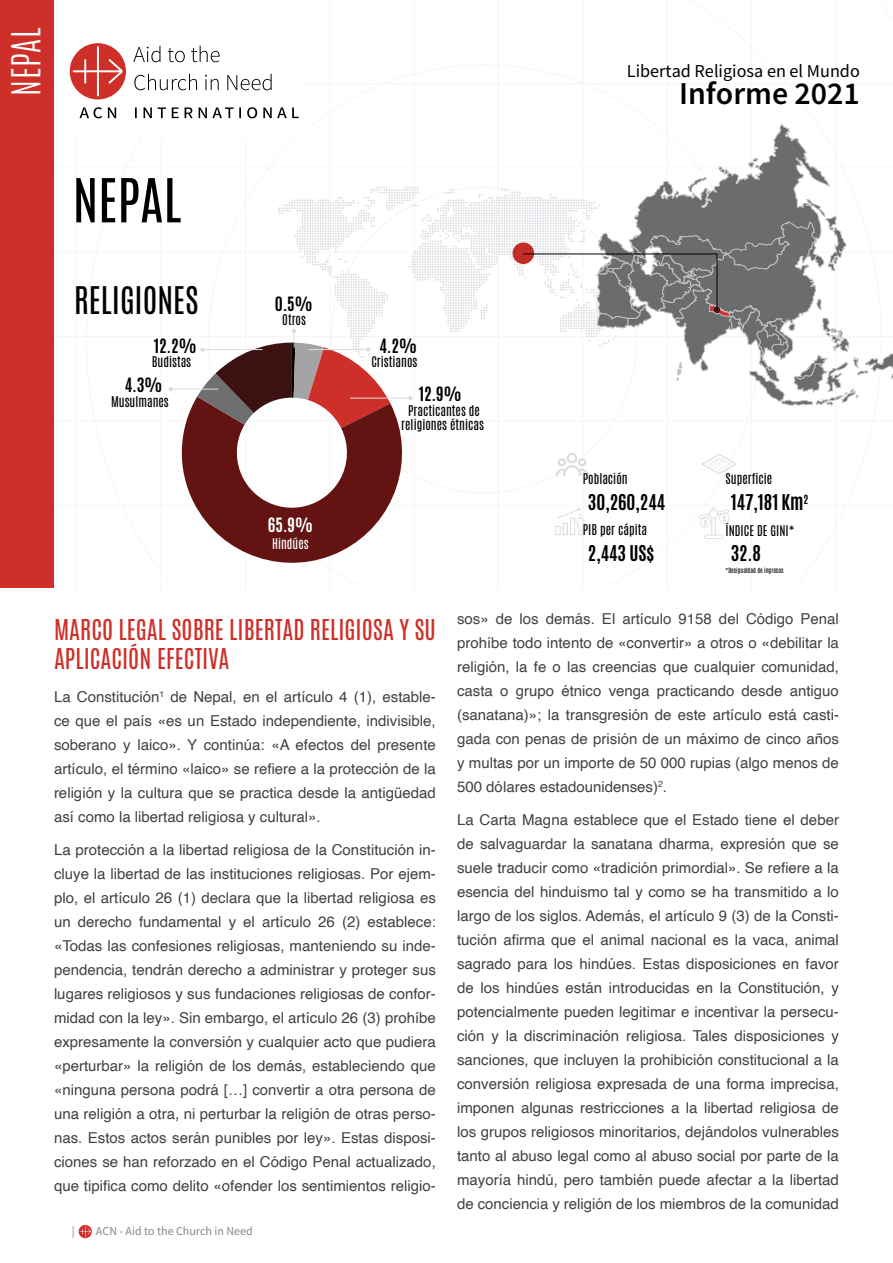
<style>
.page{position:relative;width:893px;height:1263px;background:#fff}
.page>*{position:absolute;margin:0;border:0;box-sizing:border-box;transform-origin:0 0}
.t1{font:51.45px "Antonio";color:#000}
.t2{font:300 33.3px "Antonio";letter-spacing:.025em;color:#fff}
.t3{font:600 31.8px "Source Sans Pro";color:#000}
.t4{font:31.8px "Antonio";color:#000}
.t5{font:24px/28.8px "Antonio";color:#ce3029}
.t6{font:700 18.15px "Antonio";color:#000}
.t7{font:18.15px "Source Sans Pro";color:#000}
.t8{font:700 16.5px "Antonio";color:#000}
.t9{font:700 16.5px "Antonio";color:#fff}
.t10{font:15px/24px "Helvetica";color:#3d4340;text-align:justify}
.t11{font:12.45px/14.9px "Antonio";color:#000;text-align:center}
.t12{font:12.45px "Antonio";color:#fff}
.t13{font:12px "Source Sans Pro";color:#878787}
.t14{font:6px "Antonio";color:#000}
</style>
<div class="page">
<svg style="left:79px;top:1225px;width:12px;height:12px"></svg>
<hr style="left:77px;top:0;width:1px;height:590px;background:#ededed">
<hr style="left:161px;top:0;width:1px;height:590px;background:#ededed">
<hr style="left:245px;top:0;width:1px;height:590px;background:#ededed">
<hr style="left:329px;top:0;width:1px;height:590px;background:#ededed">
<hr style="left:414px;top:0;width:1px;height:590px;background:#ededed">
<hr style="left:498px;top:0;width:1px;height:590px;background:#ededed">
<hr style="left:582px;top:0;width:1px;height:590px;background:#ededed">
<hr style="left:667px;top:0;width:1px;height:590px;background:#ededed">
<hr style="left:751px;top:0;width:1px;height:590px;background:#ededed">
<hr style="left:835px;top:0;width:1px;height:590px;background:#ededed">
<hr style="left:12px;top:83px;width:881px;height:1px;background:#ededed">
<hr style="left:12px;top:168px;width:881px;height:1px;background:#ededed">
<hr style="left:12px;top:252px;width:881px;height:1px;background:#ededed">
<hr style="left:12px;top:336px;width:881px;height:1px;background:#ededed">
<hr style="left:12px;top:421px;width:881px;height:1px;background:#ededed">
<hr style="left:12px;top:505px;width:881px;height:1px;background:#ededed">
<div style="left:0;top:0;width:54px;height:587px;background:#ce3029"></div>
<div style="left:55px;top:0;width:249px;height:137px;background:#fff"></div>
<svg style="left:133px;top:46px;width:166px;height:72px"></svg>
<svg style="left:80px;top:107px;width:36px;height:11px"></svg>
<div style="left:70px;top:43px;width:56px;height:56px;background:#ce3029;border-radius:50%"></div>
<svg style="left:73px;top:46px;width:50px;height:50px"></svg>
<svg style="left:169px;top:124px;width:724px;height:454px"></svg>
<h2 class="t2" style="left:2px;top:96px;width:70px;rotate:-90deg">NEPAL</h2>
<p class="t7" style="left:627px;top:60px;width:234px">Libertad Religiosa en el Mundo</p>
<h3 class="t3" style="left:679px;top:73px;width:182px">Informe 2021</h3>
<h1 class="t1" style="left:73px;top:163px;width:110px">NEPAL</h1>
<h3 class="t4" style="left:74px;top:277px;width:126px">RELIGIONES</h3>
<p class="t8" style="left:154px;top:333px;width:44px">12.2%</p>
<p class="t11" style="left:152px;top:354px;width:41px">Budistas</p>
<p class="t8" style="left:125px;top:373px;width:39px">4.3%</p>
<p class="t11" style="left:111px;top:394px;width:59px">Musulmanes</p>
<p class="t8" style="left:275px;top:291px;width:39px">0.5%</p>
<p class="t11" style="left:282px;top:312px;width:25px">Otros</p>
<p class="t9" style="left:268px;top:512px;width:47px">65.9%</p>
<p class="t12" style="left:272px;top:534px;width:38px">Hindúes</p>
<p class="t8" style="left:379px;top:333px;width:39px">4.2%</p>
<p class="t11" style="left:371px;top:354px;width:47px">Cristianos</p>
<p class="t8" style="left:419px;top:382px;width:44px">12.9%</p>
<p class="t11" style="left:401px;top:403px;width:84px">Practicantes de religiones étnicas</p>
<p class="t11" style="left:583px;top:472px;width:46px">Población</p>
<p class="t6" style="left:588px;top:488px;width:79px">30,260,244</p>
<p class="t11" style="left:583px;top:522px;width:66px">PIB per cápita</p>
<p class="t6" style="left:588px;top:539px;width:68px">2,443 US$</p>
<p class="t11" style="left:726px;top:472px;width:48px">Superficie</p>
<p class="t6" style="left:731px;top:488px;width:79px">147,181 Km<sup>2</sup></p>
<p class="t11" style="left:726px;top:523px;width:70px">ÍNDICE DE GINI*</p>
<p class="t14" style="left:726px;top:565px;width:59px">*Desigualdad de ingresos</p>
<p class="t6" style="left:731px;top:540px;width:32px">32.8</p>
<h3 class="t5" style="left:54px;top:615px;width:383px">MARCO LEGAL SOBRE LIBERTAD RELIGIOSA Y SU<br>APLICACIÓN EFECTIVA</h3>
<p class="t10" style="left:54px;top:685px;width:383px">La Constitución<sup>1</sup> de Nepal, en el artículo 4 (1), estable&shy;ce que el país «es un Estado independiente, indivisible, soberano y laico». Y continúa: «A efectos del presente artículo, el término «laico» se refiere a la protección de la religión y la cultura que se practica desde la antigüedad así como la libertad religiosa y cultural».</p>
<p class="t10" style="left:54px;top:838px;width:383px">La protección a la libertad religiosa de la Constitución in&shy;cluye la libertad de las instituciones religiosas. Por ejem&shy;plo, el artículo 26 (1) declara que la libertad religiosa es un derecho fundamental y el artículo 26 (2) establece: «Todas las confesiones religiosas, manteniendo su inde&shy;pendencia, tendrán derecho a administrar y proteger sus lugares religiosos y sus fundaciones religiosas de confor&shy;midad con la ley». Sin embargo, el artículo 26 (3) prohíbe expresamente la conversión y cualquier acto que pudiera «perturbar» la religión de los demás, estableciendo que «ninguna persona podrá […] convertir a otra persona de una religión a otra, ni perturbar la religión de otras perso&shy;nas. Estos actos serán punibles por ley». Estas disposi&shy;ciones se han reforzado en el Código Penal actualizado, que tipifica como delito «ofender los sentimientos religio-</p>
<p class="t13" style="left:72px;top:1223px;width:4px">|</p>
<p class="t13" style="left:96px;top:1223px;width:158px">ACN - Aid to the Church in Need</p>
<p class="t10" style="left:457px;top:607px;width:383px">sos» de los demás. El artículo 9158 del Código Penal prohíbe todo intento de «convertir» a otros o «debilitar la religión, la fe o las creencias que cualquier comunidad, casta o grupo étnico venga practicando desde antiguo (sanatana)»; la transgresión de este artículo está casti&shy;gada con penas de prisión de un máximo de cinco años y multas por un importe de 50 000 rupias (algo menos de 500 dólares estadounidenses)<sup>2</sup>.</p>
<p class="t10" style="left:457px;top:808px;width:383px">La Carta Magna establece que el Estado tiene el deber de salvaguardar la sanatana dharma, expresión que se suele traducir como «tradición primordial». Se refiere a la esencia del hinduismo tal y como se ha transmitido a lo largo de los siglos. Además, el artículo 9 (3) de la Consti&shy;tución afirma que el animal nacional es la vaca, animal sagrado para los hindúes. Estas disposiciones en favor de los hindúes están introducidas en la Constitución, y potencialmente pueden legitimar e incentivar la persecu&shy;ción y la discriminación religiosa. Tales disposiciones y sanciones, que incluyen la prohibición constitucional a la conversión religiosa expresada de una forma imprecisa, imponen algunas restricciones a la libertad religiosa de los grupos religiosos minoritarios, dejándolos vulnerables tanto al abuso legal como al abuso social por parte de la mayoría hindú, pero también puede afectar a la libertad de conciencia y religión de los miembros de la comunidad</p>
</div>
